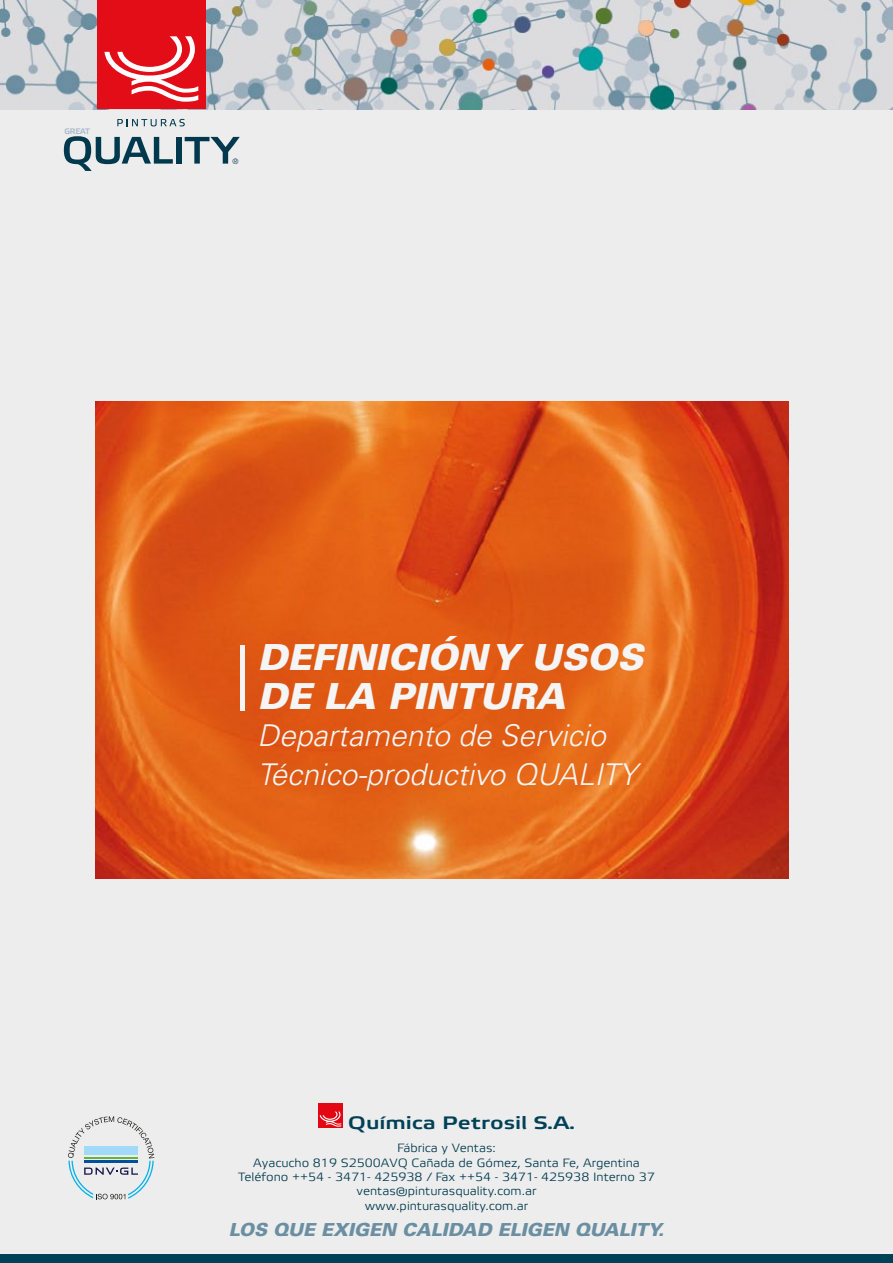
<style>
.page{position:relative;width:893px;height:1263px;background:#fff}
.page>*{position:absolute;margin:0;border:0;box-sizing:border-box;transform-origin:0 0}
.t1{font:italic 900 36px/39px "Univers LT Std";color:#f5f5f5}
.t2{font:italic 300 30px/39px "Univers LT Std";color:#f5f5f5}
.t3{font:italic 900 18px "Univers LT Std";color:#6b8fa2}
.t4{font:18px "Etelka Wide Medium Pro";letter-spacing:-.005em;color:#004158;scale:1.08 1}
.t5{font:12px/14.4px "Etelka Light Pro";color:#00394d;text-align:center;scale:1.08 1}
.t6{font:700 7.95px "Etelka Light Pro";letter-spacing:-.025em;color:#a5b7c9}
.t7{font:300 7.5px "Univers LT Std";color:#00394d}
</style>
<div class="page">
<div style="left:0;top:108px;width:893px;height:1151px;background:#ededed"></div>
<img style="left:0;top:0;width:893px;height:109px">
<div style="left:97px;top:0;width:109px;height:108px;background:#e30d18"></div>
<svg style="left:104px;top:36px;width:94px;height:66px"></svg>
<svg style="left:64px;top:136px;width:109px;height:35px"></svg>
<div style="left:176px;top:137px;width:5px;height:27px;background:#00394d"></div>
<svg style="left:185px;top:137px;width:55px;height:27px"></svg>
<svg style="left:117px;top:119px;width:68px;height:7px"></svg>
<div style="left:0;top:1254px;width:893px;height:9px;background:#004158"></div>
<div style="left:318px;top:1103px;width:25px;height:25px;background:#e30613"></div>
<svg style="left:320px;top:1111px;width:21px;height:16px"></svg>
<svg style="left:68px;top:1116px;width:86px;height:83px"></svg>
<img style="left:96px;top:401px;width:693px;height:477px">
<div style="left:240px;top:646px;width:5px;height:65px;background:#f5f5f5"></div>
<p class="t6" style="left:65px;top:127px;width:27px">GREAT</p>
<p class="t7" style="left:233px;top:157px;width:7px">®</p>
<h1 class="t1" style="left:257px;top:638px;width:387px">DEFINICIÓN Y USOS<br>DE LA PINTURA</h1>
<h2 class="t2" style="left:257px;top:716px;width:381px">Departamento de Servicio<br>Técnico-productivo QUALITY</h2>
<h3 class="t4" style="left:348px;top:1113px;width:212px">Química Petrosil S.A.</h3>
<p class="t5" style="left:238px;top:1142px;width:387px">Fábrica y Ventas:<br>Ayacucho 819 S2500AVQ Cañada de Gómez, Santa Fe, Argentina Teléfono ++54 - 3471- 425938 / Fax ++54 - 3471- 425938 Interno 37 ventas@pinturasquality.com.ar<br>www.pinturasquality.com.ar</p>
<h3 class="t3" style="left:229px;top:1218px;width:437px">LOS QUE EXIGEN CALIDAD ELIGEN QUALITY.</h3>
</div>
